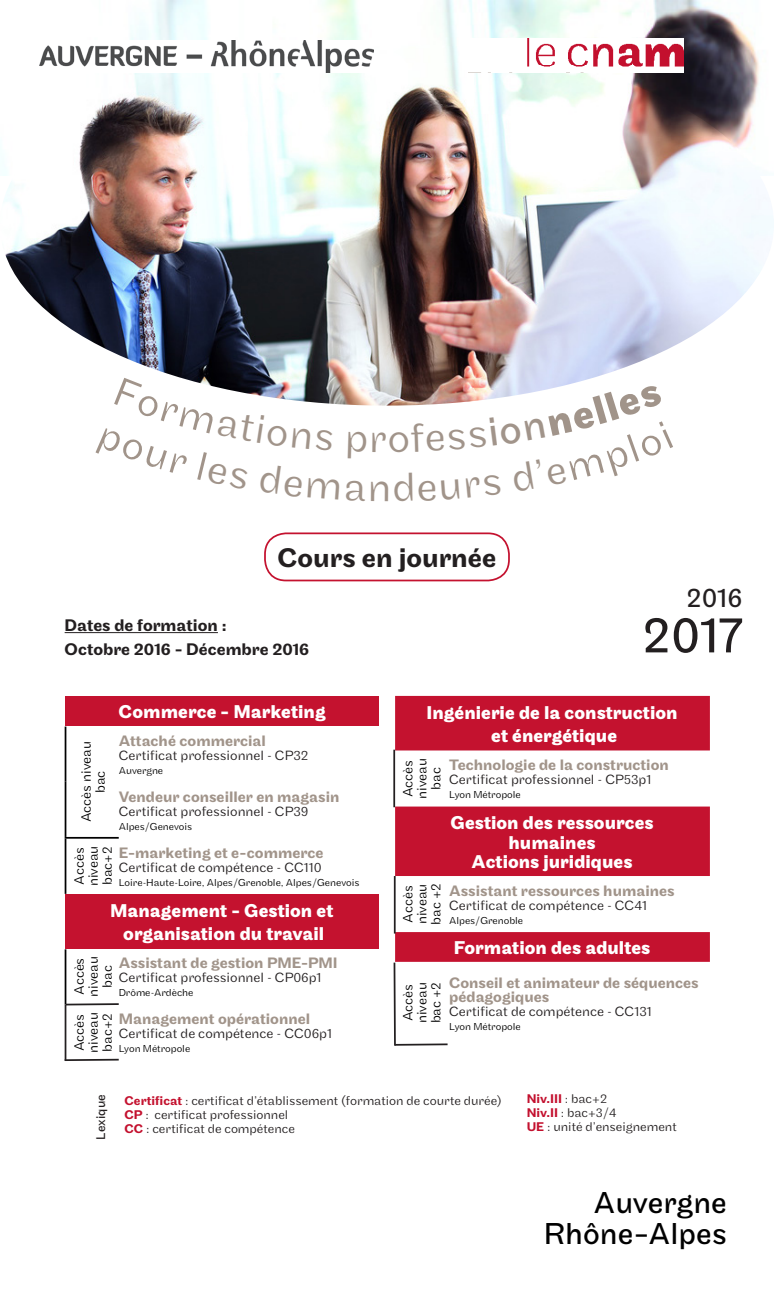
<style>
.page{position:relative;width:774px;height:1290px;background:#fff}
.page>*{position:absolute;margin:0;border:0;box-sizing:border-box;transform-origin:0 0}
.t1{font:52.5px "Maple";color:#231f20}
.t2{font:31.5px "Maple";color:#000}
.dipl{font:500 28px "Maple";color:#231f20}
.t3{font:28px "Maple";color:#231f20}
.filiere{font:700 19.25px "Maple";color:#fff}
.dipl-2{font:500 17.5px "Maple";color:#231f20}
.dipl-3{font:500 15.75px/14px "Maple";color:#a1948a}
.t4{font:300 14px "Maple";color:#231f20}
.dipl-4{font:300 14px/14px "Maple";color:#000}
.centre{font:300 13.12px "Maple";color:#231f20}
.lexique{font:300 13.12px "Maple";color:#231f20}
.centre-2{font:500 13.12px "Maple";color:#c3102e}
.Style_de_paragraphe{font:13.12px "Maple";color:#231f20}
.centre-3{font:300 10.5px "Maple";color:#000}
.s1{font-weight:500;color:#c4122f}
.s2{font-weight:500;color:#c3102e}
.s3{font-weight:300;color:#231f20}
</style>
<div class="page">
<div style="left:264px;top:532px;width:246px;height:49px;border:2px solid #c4122f;border-radius:21px"></div>
<img style="left:130px;top:1px;width:622px;height:42px">
<img style="left:2px;top:43px;width:772px;height:362px">
<img style="left:469px;top:39px;width:214px;height:33px">
<div style="left:66px;top:696px;width:313px;height:30px;background:#c4122f"></div>
<div style="left:66px;top:894px;width:313px;height:54px;background:#c4122f"></div>
<hr style="left:65px;top:839px;width:1px;height:55px;background:#000">
<hr style="left:65px;top:949px;width:1px;height:55px;background:#000">
<hr style="left:65px;top:1004px;width:1px;height:56px;background:#231f20">
<hr style="left:65px;top:726px;width:1px;height:56px;background:#000">
<hr style="left:65px;top:782px;width:1px;height:55px;background:#000">
<hr style="left:65px;top:837px;width:54px;height:2px;background:#000">
<svg style="left:395px;top:696px;width:315px;height:266px;fill:#c4122f"></svg>
<hr style="left:65px;top:1059px;width:54px;height:2px;background:#231f20">
<hr style="left:66px;top:1003px;width:53px;height:2px;background:#231f20">
<hr style="left:395px;top:1043px;width:53px;height:3px;background:#231f20">
<hr style="left:394px;top:962px;width:2px;height:84px;background:#231f20">
<hr style="left:393px;top:750px;width:2px;height:57px;background:#231f20">
<hr style="left:394px;top:876px;width:2px;height:57px;background:#231f20">
<hr style="left:65px;top:632px;width:153px;height:1px;background:#231f20">
<img style="left:40px;top:41px;width:333px;height:31px">
<img style="left:96px;top:378px;width:244px;height:27px">
<img style="left:346px;top:384px;width:327px;height:22px">
<p class="dipl" style="left:277px;top:542px;width:220px">Cours en journée</p>
<p class="dipl-2" style="left:65px;top:615px;width:163px">Dates de formation :</p>
<p class="dipl-2" style="left:65px;top:639px;width:246px">Octobre 2016 - Décembre 2016</p>
<p class="t3" style="left:686px;top:582px;width:58px">2016</p>
<p class="t1" style="left:642px;top:605px;width:102px">2017</p>
<p class="dipl-4" style="left:79px;top:822px;width:82px;text-align:center;rotate:-90deg">Accès niveau bac</p>
<p class="filiere" style="left:119px;top:701px;width:209px">Commerce - Marketing</p>
<p class="dipl-3" style="left:119px;top:734px;width:149px">Attaché commercial</p>
<p class="t4" style="left:119px;top:747px;width:191px">Certificat professionnel - CP32</p>
<p class="centre-3" style="left:119px;top:764px;width:46px">Auvergne</p>
<p class="dipl-3" style="left:119px;top:790px;width:222px">Vendeur conseiller en magasin</p>
<p class="t4" style="left:119px;top:803px;width:191px">Certificat professionnel - CP39</p>
<p class="centre-3" style="left:119px;top:820px;width:75px">Alpes/Genevois</p>
<p class="dipl-4" style="left:72px;top:884px;width:39px;rotate:-90deg">Accès</p>
<p class="dipl-4" style="left:86px;top:886px;width:42px;rotate:-90deg">niveau bac+2</p>
<p class="dipl-3" style="left:119px;top:846px;width:206px">E-marketing et e-commerce</p>
<p class="t4" style="left:119px;top:859px;width:205px">Certificat de compétence - CC110</p>
<p class="centre-3" style="left:119px;top:876px;width:242px">Loire-Haute-Loire, Alpes/Grenoble, Alpes/Genevois</p>
<p class="filiere" style="left:110px;top:899px;width:225px">Management - Gestion et</p>
<p class="filiere" style="left:123px;top:922px;width:202px">organisation du travail</p>
<p class="dipl-4" style="left:72px;top:995px;width:39px;rotate:-90deg">Accès</p>
<p class="dipl-4" style="left:86px;top:997px;width:42px;text-align:center;rotate:-90deg">niveau bac</p>
<p class="dipl-3" style="left:119px;top:956px;width:221px">Assistant de gestion PME-PMI</p>
<p class="t4" style="left:119px;top:970px;width:204px">Certificat professionnel - CP06p1</p>
<p class="centre-3" style="left:119px;top:987px;width:76px">Drôme-Ardèche</p>
<p class="dipl-4" style="left:72px;top:1051px;width:39px;rotate:-90deg">Accès</p>
<p class="dipl-4" style="left:86px;top:1053px;width:42px;rotate:-90deg">niveau bac+2</p>
<p class="dipl-3" style="left:119px;top:1012px;width:193px">Management opérationnel</p>
<p class="t4" style="left:119px;top:1026px;width:215px">Certificat de compétence - CC06p1</p>
<p class="centre-3" style="left:119px;top:1043px;width:73px">Lyon Métropole</p>
<p class="filiere" style="left:427px;top:701px;width:252px">Ingénierie de la construction</p>
<p class="filiere" style="left:491px;top:725px;width:127px">et énergétique</p>
<p class="dipl-4" style="left:401px;top:797px;width:39px;rotate:-90deg">Accès</p>
<p class="dipl-4" style="left:415px;top:799px;width:42px;text-align:center;rotate:-90deg">niveau bac</p>
<p class="dipl-3" style="left:449px;top:758px;width:221px">Technologie de la construction</p>
<p class="t4" style="left:449px;top:772px;width:204px">Certificat professionnel - CP53p1</p>
<p class="centre-3" style="left:449px;top:789px;width:73px">Lyon Métropole</p>
<p class="filiere" style="left:450px;top:812px;width:205px">Gestion des ressources</p>
<p class="filiere" style="left:508px;top:831px;width:89px">humaines</p>
<p class="filiere" style="left:471px;top:850px;width:162px">Actions juridiques</p>
<p class="dipl-4" style="left:401px;top:924px;width:42px;rotate:-90deg">Accès niveau</p>
<p class="dipl-4" style="left:429px;top:925px;width:43px;rotate:-90deg">bac +2</p>
<p class="dipl-3" style="left:449px;top:884px;width:227px">Assistant ressources humaines</p>
<p class="t4" style="left:449px;top:897px;width:199px">Certificat de compétence - CC41</p>
<p class="centre-3" style="left:449px;top:914px;width:75px">Alpes/Grenoble</p>
<p class="filiere" style="left:454px;top:937px;width:198px">Formation des adultes</p>
<p class="dipl-4" style="left:401px;top:1023px;width:42px;rotate:-90deg">Accès niveau</p>
<p class="dipl-4" style="left:429px;top:1023px;width:43px;rotate:-90deg">bac +2</p>
<p class="dipl-3" style="left:449px;top:976px;width:251px">Conseil et animateur de séquences pédagogiques</p>
<p class="t4" style="left:449px;top:1003px;width:204px">Certificat de compétence - CC131</p>
<p class="centre-3" style="left:449px;top:1020px;width:73px">Lyon Métropole</p>
<p class="Style_de_paragraphe" style="left:93px;top:1139px;width:47px;rotate:-90deg">Lexique</p>
<p class="lexique" style="left:125px;top:1093px;width:379px"><span class="s1">Certificat</span> : certificat d’établissement (formation de courte durée)</p>
<p class="centre" style="left:125px;top:1107px;width:165px"><span class="s2">CP</span> : certificat professionnel</p>
<p class="centre" style="left:125px;top:1121px;width:172px"><span class="s2">CC</span> : certificat de compétence</p>
<p class="centre-2" style="left:527px;top:1091px;width:82px">Niv.III <span class="s3">: bac+2</span></p>
<p class="centre" style="left:527px;top:1105px;width:91px"><span class="s2">Niv.II</span> : bac+3/4</p>
<p class="centre" style="left:527px;top:1119px;width:152px"><span class="s2">UE</span> : unité d’enseignement</p>
<p class="t2" style="left:594px;top:1184px;width:135px">Auvergne</p>
<p class="t2" style="left:544px;top:1216px;width:185px">Rhône-Alpes</p>
</div>
